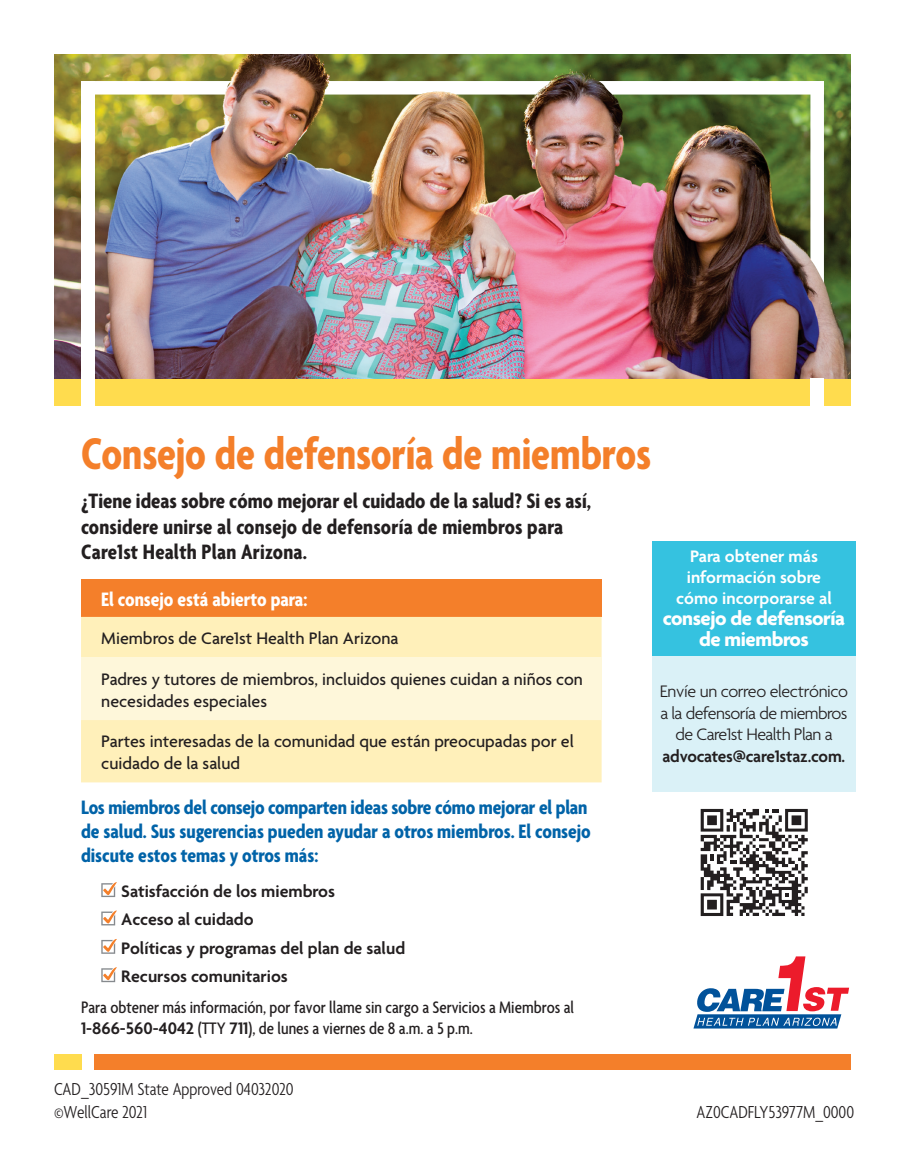
<style>
.page{position:relative;width:905px;height:1175px;background:#fff}
.page>*{position:absolute;margin:0;border:0;box-sizing:border-box;transform-origin:0 0}
.Header_Bold_Cond_32{font:700 condensed 48px "Agenda";color:#f47f2a;scale:.95 1}
.Headline_Subhead_Bol{font:700 condensed 22.5px/25.5px "Agenda";letter-spacing:.005em;color:#231f20}
.Subhead_Bold_Cond_14{font:700 condensed 21px/24px "Agenda";letter-spacing:-.005em;color:#0163a8}
.Body_Light_12{font:700 21px/21px "Agenda";letter-spacing:-.02em;color:#fff;text-align:center}
.Subhead_Bold_Cond_14-2{font:700 condensed 21px "Agenda";color:#fff}
.Tracking_Number_12_5{font:300 condensed 18.75px "Agenda";color:#231f20}
.Bullets_Light_12-Aut{font:500 18px/21.6px "Agenda";color:#231f20}
.Body_Light_12-2{font:500 condensed 18px/21.6px "Agenda";color:#231f20}
.Bullets_Light_12-Aut-2{font:600 18px "Agenda";color:#231f20}
.Body_Light_12-3{font:300 18px/21.6px "Agenda";letter-spacing:-.03em;color:#231f20;text-align:center}
.Body_Light_12-4{font:600 18px/21px "Agenda";color:#fff;text-align:center}
.s1{font-weight:600;font-stretch:normal}
.s2{font-weight:600}
</style>
<div class="page">
<div style="left:94px;top:1054px;width:756px;height:15px;background:#f47f2a"></div>
<div style="left:54px;top:1054px;width:27px;height:15px;background:#ffdc4e"></div>
<svg style="left:693px;top:956px;width:156px;height:72px"></svg>
<div style="left:54px;top:378px;width:796px;height:27px;background:#ffdc4e"></div>
<img style="left:54px;top:54px;width:796px;height:324px">
<div style="left:81px;top:81px;width:13px;height:237px;background:#fff"></div>
<div style="left:81px;top:309px;width:13px;height:100px;background:#fff"></div>
<div style="left:810px;top:378px;width:14px;height:28px;background:#fff"></div>
<svg style="left:94px;top:81px;width:137px;height:14px"></svg>
<img style="left:598px;top:81px;width:226px;height:202px">
<svg style="left:324px;top:81px;width:227px;height:13px"></svg>
<div style="left:81px;top:579px;width:520px;height:38px;background:#f47f2a"></div>
<div style="left:81px;top:617px;width:520px;height:165px;background:#fff0ba"></div>
<div style="left:81px;top:657px;width:520px;height:63px;background:#fef7da"></div>
<svg style="left:101px;top:882px;width:16px;height:15px"></svg>
<svg style="left:101px;top:910px;width:16px;height:15px"></svg>
<svg style="left:101px;top:939px;width:16px;height:14px"></svg>
<svg style="left:101px;top:967px;width:16px;height:15px"></svg>
<div style="left:652px;top:608px;width:203px;height:183px;background:#daf1f7"></div>
<div style="left:652px;top:541px;width:203px;height:114px;background:#35c2e0"></div>
<svg style="left:700px;top:808px;width:108px;height:108px"></svg>
<p class="Header_Bold_Cond_32" style="left:81px;top:426px;width:601px">Consejo de defensoría de miembros</p>
<p class="Headline_Subhead_Bol" style="left:81px;top:488px;width:511px">¿Tiene ideas sobre cómo mejorar el cuidado de la salud? Si es así, considere unirse al consejo de defensoría de miembros para<br>Care1st Health Plan Arizona.</p>
<p class="Subhead_Bold_Cond_14-2" style="left:101px;top:587px;width:208px">El consejo está abierto para:</p>
<p class="Bullets_Light_12-Aut" style="left:101px;top:627px;width:299px">Miembros de Care1st Health Plan Arizona</p>
<p class="Bullets_Light_12-Aut" style="left:101px;top:668px;width:483px">Padres y tutores de miembros, incluidos quienes cuidan a niños con necesidades especiales</p>
<p class="Bullets_Light_12-Aut" style="left:101px;top:730px;width:474px">Partes interesadas de la comunidad que están preocupadas por el cuidado de la salud</p>
<p class="Subhead_Bold_Cond_14" style="left:81px;top:794px;width:511px">Los miembros del consejo comparten ideas sobre cómo mejorar el plan de salud. Sus sugerencias pueden ayudar a otros miembros. El consejo discute estos temas y otros más:</p>
<p class="Bullets_Light_12-Aut-2" style="left:121px;top:880px;width:215px">Satisfacción de los miembros</p>
<p class="Bullets_Light_12-Aut-2" style="left:121px;top:908px;width:134px">Acceso al cuidado</p>
<p class="Bullets_Light_12-Aut-2" style="left:121px;top:937px;width:285px">Políticas y programas del plan de salud</p>
<p class="Bullets_Light_12-Aut-2" style="left:121px;top:965px;width:168px">Recursos comunitarios</p>
<p class="Body_Light_12-2" style="left:81px;top:995px;width:494px">Para obtener más información, por favor llame sin cargo a Servicios a Miembros al<br><span class="s1">1-866-560-4042</span> (TTY <span class="s1">711</span>), de lunes a viernes de 8 a.m. a 5 p.m.</p>
<p class="Body_Light_12-4" style="left:676px;top:545px;width:157px">Para obtener más información sobre cómo incorporarse al</p>
<p class="Body_Light_12" style="left:662px;top:607px;width:184px">consejo de defensoría de miembros</p>
<p class="Body_Light_12-3" style="left:660px;top:680px;width:189px">Envíe un correo electrónico a la defensoría de miembros de Care1st Health Plan a <span class="s2">advocates@care1staz.com.</span></p>
<p class="Tracking_Number_12_5" style="left:54px;top:1078px;width:241px">CAD_30591M State Approved 04032020</p>
<p class="Tracking_Number_12_5" style="left:54px;top:1101px;width:94px">©WellCare 2021</p>
<p class="Tracking_Number_12_5" style="left:696px;top:1101px;width:159px">AZ0CADFLY53977M_0000</p>
</div>
